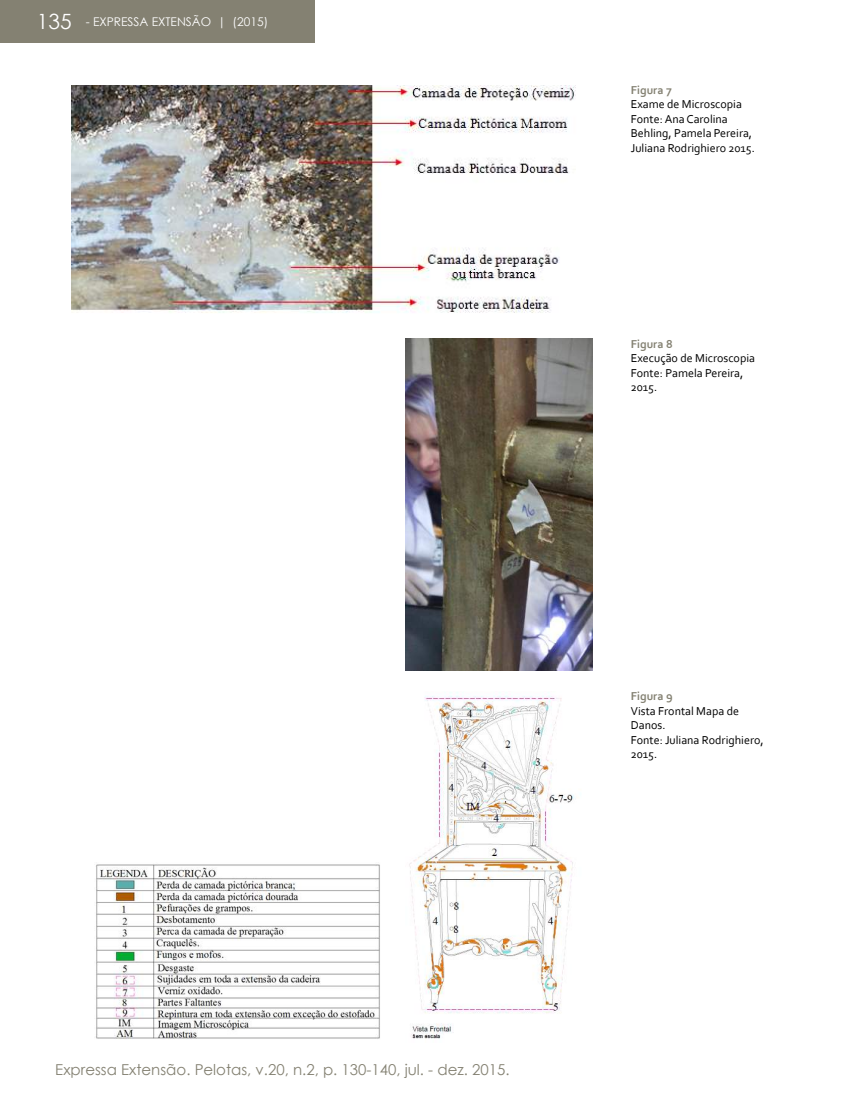
<style>
.page{position:relative;width:864px;height:1098px;background:#fff}
.page>*{position:absolute;margin:0;border:0;box-sizing:border-box;transform-origin:0 0}
.t1{font:21px "Century Gothic";color:#fff}
.t2{font:15px "Century Gothic";color:#848172}
.t3{font:12px/14.4px "Corbel";color:#000}
.t4{font:12px "Century Gothic";color:#fff}
.t5{font:700 12px "Corbel";color:#848172}
</style>
<div class="page">
<div style="left:0;top:0;width:314px;height:42px;background:#848172"></div>
<img style="left:405px;top:339px;width:187px;height:331px">
<img style="left:409px;top:692px;width:166px;height:347px">
<img style="left:96px;top:864px;width:284px;height:175px">
<img style="left:72px;top:85px;width:504px;height:228px">
<h1 class="t1" style="left:37px;top:6px;width:36px">135</h1>
<p class="t4" style="left:86px;top:13px;width:184px">- EXPRESSA EXTENSÃO | (2015)</p>
<p class="t2" style="left:55px;top:1058px;width:455px">Expressa Extensão. Pelotas, v.20, n.2, p. 130-140, jul. - dez. 2015.</p>
<p class="t5" style="left:630px;top:83px;width:43px">Figura 7</p>
<p class="t3" style="left:630px;top:97px;width:125px">Exame de Microscopia<br>Fonte: Ana Carolina<br>Behling, Pamela Pereira,<br>Juliana Rodrighiero 2015.</p>
<p class="t5" style="left:630px;top:336px;width:43px">Figura 8</p>
<p class="t3" style="left:630px;top:350px;width:126px">Execução de Microscopia<br>Fonte: Pamela Pereira,<br>2015.</p>
<p class="t5" style="left:630px;top:688px;width:43px">Figura 9</p>
<p class="t3" style="left:630px;top:703px;width:134px">Vista Frontal Mapa de<br>Danos.<br>Fonte: Juliana Rodrighiero,<br>2015.</p>
</div>
